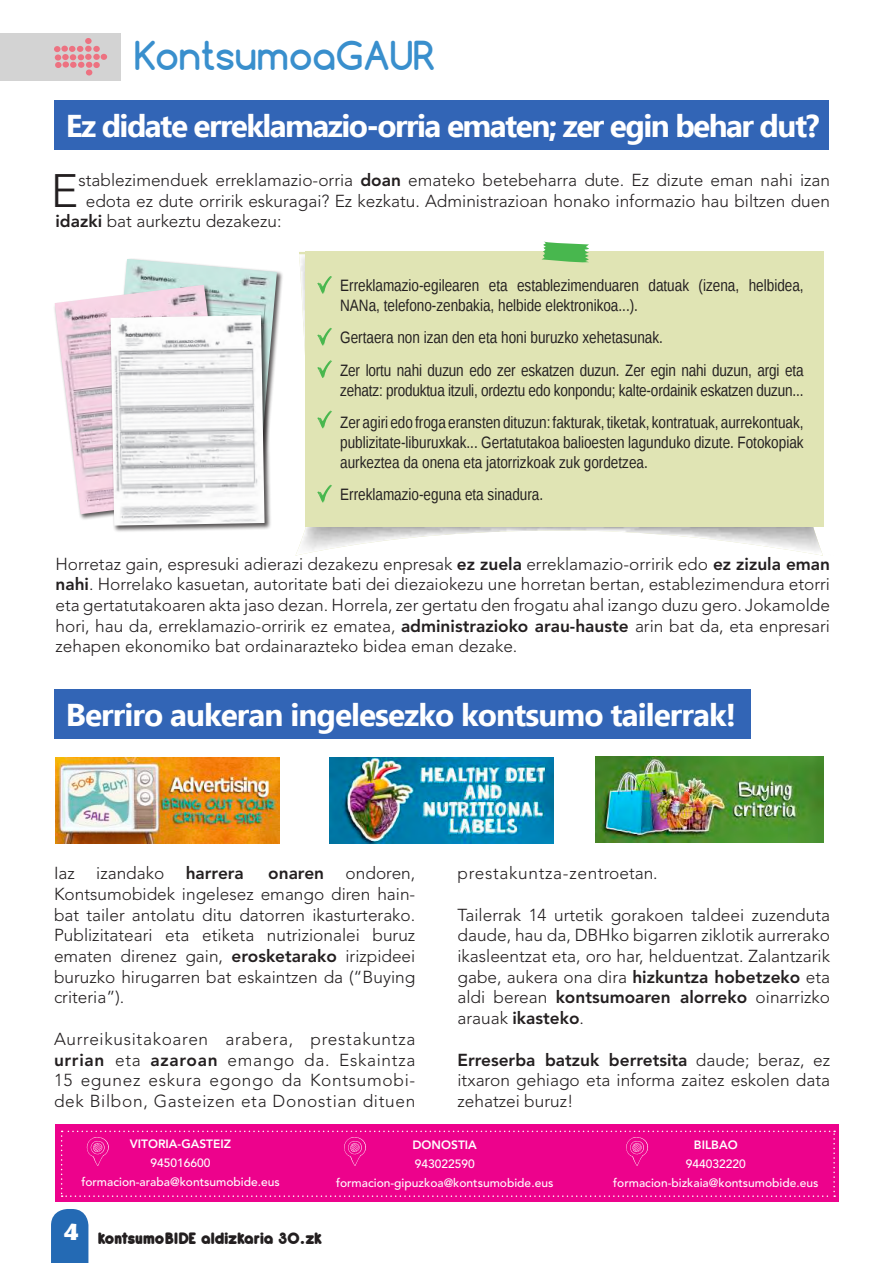
<style>
.page{position:relative;width:893px;height:1263px;background:#fff}
.page>*{position:absolute;margin:0;border:0;box-sizing:border-box;transform-origin:0 0}
.t1{font:300 46.5px "Avenir LT Std";color:#231f20}
.t2{font:700 37.5px "Comfortaa";color:#398fcd}
.t3{font:700 31.5px "Ebrima";letter-spacing:-.04em;color:#fff}
.t4{font:700 27px "Berlin Sans FB Demi";color:#fff}
.t5{font:800 18px "Antipasto";letter-spacing:-.03em;color:#231f20}
.t6{font:300 17.25px/20.7px "Avenir LT Std";color:#231f20;text-align:justify}
.t7{font:300 17.25px "Avenir LT Std";letter-spacing:.04em;color:#231f20}
.t8{font:16.5px/19.8px "Liberation Sans Narrow";color:#231f20}
.t9{font:500 12px/18.6px "Avenir LT Std";color:#fff;text-align:center}
.t10{font:800 12px "Avenir LT Std";color:#fff}
.s1{font-weight:800}
</style>
<div class="page">
<div style="left:55px;top:1125px;width:784px;height:77px;background:#ed028c"></div>
<div style="left:108px;top:258px;width:176px;height:233px;background:#231f20;opacity:.75"></div>
<img style="left:109px;top:259px;width:168px;height:225px">
<img style="left:296px;top:254px;width:527px;height:301px">
<div style="left:305px;top:251px;width:519px;height:275px;background:#e0e4b4"></div>
<div style="left:54px;top:284px;width:183px;height:237px;background:#231f20;opacity:.75"></div>
<img style="left:55px;top:285px;width:175px;height:229px">
<div style="left:0;top:33px;width:121px;height:47px;background:#d3d3d3"></div>
<div style="left:51px;top:1209px;width:37px;height:54px;background:#246ab4"></div>
<div style="left:93px;top:54px;width:7px;height:6px;background:#ed7281;border-radius:50%"></div>
<svg style="left:101px;top:54px;width:6px;height:6px"></svg>
<div style="left:93px;top:46px;width:7px;height:6px;background:#ed7281;border-radius:50%"></div>
<div style="left:93px;top:62px;width:7px;height:6px;background:#ed7281;border-radius:50%"></div>
<div style="left:85px;top:38px;width:7px;height:6px;background:#ed7281;border-radius:50%"></div>
<div style="left:86px;top:69px;width:6px;height:7px;background:#ed7281;border-radius:50%"></div>
<svg style="left:54px;top:46px;width:38px;height:22px"></svg>
<div style="left:61px;top:46px;width:7px;height:6px;background:#ed7281;border-radius:50%"></div>
<div style="left:54px;top:100px;width:774px;height:50px;background:#3265b6"></div>
<div style="left:54px;top:689px;width:696px;height:50px;background:#3265b6"></div>
<div style="left:109px;top:314px;width:162px;height:218px;background:#231f20;opacity:.75"></div>
<img style="left:111px;top:315px;width:154px;height:211px">
<svg style="left:541px;top:242px;width:48px;height:21px"></svg>
<img style="left:55px;top:758px;width:225px;height:85px">
<img style="left:329px;top:758px;width:225px;height:85px">
<img style="left:595px;top:756px;width:229px;height:87px">
<svg style="left:317px;top:276px;width:15px;height:18px"></svg>
<svg style="left:317px;top:328px;width:15px;height:18px"></svg>
<svg style="left:317px;top:360px;width:15px;height:18px"></svg>
<svg style="left:317px;top:411px;width:15px;height:17px"></svg>
<svg style="left:317px;top:485px;width:15px;height:17px"></svg>
<svg style="left:61px;top:1130px;width:774px;height:67px"></svg>
<h2 class="t2" style="left:134px;top:32px;width:302px">KontsumoaGAUR</h2>
<h3 class="t3" style="left:66px;top:102px;width:755px">Ez didate erreklamazio-orria ematen; zer egin behar dut?</h3>
<h1 class="t1" style="left:51px;top:163px;width:29px">E</h1>
<p class="t6" style="left:79px;top:170px;width:753px">stablezimenduek erreklamazio-orria <span class="s1">doan</span> emateko betebeharra dute. Ez dizute eman nahi izan</p>
<p class="t6" style="left:86px;top:191px;width:746px">edota ez dute orririk eskuragai? Ez kezkatu. Administrazioan honako informazio hau biltzen duen</p>
<p class="t6" style="left:56px;top:211px;width:227px"><span class="s1">idazki</span> bat aurkeztu dezakezu:</p>
<p class="t8" style="left:340px;top:276px;width:465px">Erreklamazio-egilearen eta establezimenduaren datuak (izena, helbidea,<br>NANa, telefono-zenbakia, helbide elektronikoa...).</p>
<p class="t8" style="left:340px;top:322px;width:465px;line-height:32.5px">Gertaera non izan den eta honi buruzko xehetasunak.<br>Zer lortu nahi duzun edo zer eskatzen duzun. Zer egin nahi duzun, argi eta</p>
<p class="t8" style="left:340px;top:374px;width:465px;line-height:32.5px">zehatz: produktua itzuli, ordeztu edo konpondu; kalte-ordainik eskatzen duzun...<br>Zer agiri edo froga eransten dituzun: fakturak, tiketak, kontratuak, aurrekontuak,</p>
<p class="t8" style="left:340px;top:433px;width:465px">publizitate-liburuxkak... Gertatutakoa balioesten lagunduko dizute. Fotokopiak aurkeztea da onena eta jatorrizkoak zuk gordetzea.</p>
<p class="t8" style="left:340px;top:485px;width:205px">Erreklamazio-eguna eta sinadura.</p>
<p class="t6" style="left:56px;top:553px;width:776px">Horretaz gain, espresuki adierazi dezakezu enpresak <span class="s1">ez zuela</span> erreklamazio-orririk edo <span class="s1">ez zizula eman nahi</span>. Horrelako kasuetan, autoritate bati dei diezaiokezu une horretan bertan, establezimendura etorri eta gertatutakoaren akta jaso dezan. Horrela, zer gertatu den frogatu ahal izango duzu gero. Jokamolde hori, hau da, erreklamazio-orririk ez ematea, <span class="s1">administrazioko arau-hauste</span> arin bat da, eta enpresari zehapen ekonomiko bat ordainarazteko bidea eman dezake.</p>
<h3 class="t3" style="left:66px;top:691px;width:672px">Berriro aukeran ingelesezko kontsumo tailerrak!</h3>
<p class="t6" style="left:54px;top:863px;width:363px;text-indent:214px"><span class="s1">onaren</span> ondoren, Kontsumobidek ingelesez emango diren hain&shy;bat tailer antolatu ditu datorren ikasturterako.<br>Publizitateari eta etiketa nutrizionalei buruz ematen direnez gain, <span class="s1">erosketarako</span> irizpideei buruzko hirugarren bat eskaintzen da (“Buying criteria”).</p>
<p class="t6" style="left:54px;top:1028px;width:363px">Aurreikusitakoaren arabera, prestakuntza <span class="s1">urrian</span> eta <span class="s1">azaroan</span> emango da. Eskaintza 15 egunez eskura egongo da Kontsumobi&shy;dek Bilbon, Gasteizen eta Donostian dituen</p>
<p class="t10" style="left:130px;top:1137px;width:103px">VITORIA-GASTEIZ</p>
<p class="t9" style="left:81px;top:1153px;width:200px;line-height:19.5px">945016600 formacion-araba@kontsumobide.eus</p>
<p class="t6" style="left:54px;top:863px;width:191px">Iaz izandako <span class="s1">harrera</span></p>
<p class="t7" style="left:457px;top:863px;width:202px">prestakuntza-zentroetan.</p>
<p class="t6" style="left:457px;top:904px;width:374px">Tailerrak 14 urtetik gorakoen taldeei zuzenduta daude, hau da, DBHko bigarren ziklotik aurrerako ikasleentzat eta, oro har, helduentzat. Zalantzarik gabe, aukera ona dira <span class="s1">hizkuntza hobetzeko</span> eta aldi berean <span class="s1">kontsumoaren alorreko</span> oinarrizko arauak <span class="s1">ikasteko</span>.</p>
<p class="t6" style="left:457px;top:1049px;width:374px"><span class="s1">Erreserba batzuk berretsita</span> daude; beraz, ez itxaron gehiago eta informa zaitez eskolen data zehatzei buruz!</p>
<p class="t10" style="left:412px;top:1138px;width:66px">DONOSTIA</p>
<p class="t9" style="left:336px;top:1155px;width:219px">943022590 formacion-gipuzkoa@kontsumobide.eus</p>
<p class="t10" style="left:694px;top:1138px;width:45px">BILBAO</p>
<p class="t9" style="left:613px;top:1155px;width:207px">944032220 formacion-bizkaia@kontsumobide.eus</p>
<h3 class="t4" style="left:64px;top:1215px;width:16px">4</h3>
<p class="t5" style="left:98px;top:1226px;width:226px">kontsumoBIDE aldizkaria 30.zk</p>
</div>
